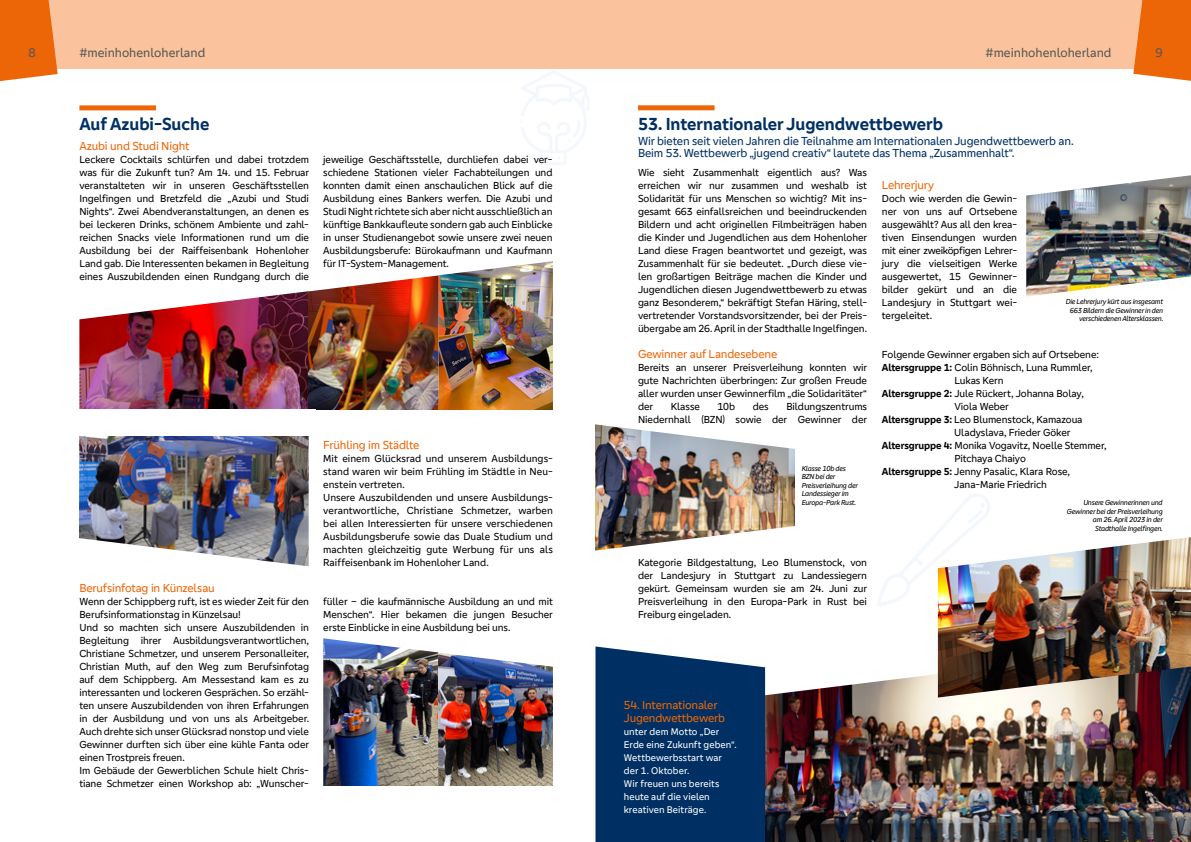
<style>
.page{position:relative;width:1191px;height:842px;background:#fff}
.page>*{position:absolute;margin:0;border:0;box-sizing:border-box;transform-origin:0 0}
.t1{font:700 18px "Genos GFG";color:#003063}
.t2{font:13px "Genos GFG";color:#575756}
.t3{font:12px/12px "Genos GFG";letter-spacing:-.01em;color:#003063}
.t4{font:12px/13px "Genos GFG";letter-spacing:-.015em;color:#ec6608}
.t5{font:10.5px/13px "Genos GFG";letter-spacing:-.01em;color:#000;text-align:justify}
.t6{font:10px/13px "Genos GFG";letter-spacing:.005em;color:#fff}
.t7{font:italic 7.5px/8.5px "Genos GFG";letter-spacing:-.03em;color:#000;text-align:right}
.s1{font-weight:700}
</style>
<div class="page">
<img style="left:79px;top:291px;width:229px;height:118px">
<img style="left:438px;top:261px;width:115px;height:149px">
<img style="left:308px;top:275px;width:130px;height:135px">
<img style="left:79px;top:436px;width:230px;height:130px">
<img style="left:323px;top:638px;width:115px;height:148px">
<img style="left:438px;top:653px;width:115px;height:133px">
<img style="left:765px;top:643px;width:426px;height:199px">
<img style="left:938px;top:537px;width:253px;height:160px">
<img style="left:1026px;top:175px;width:165px;height:122px">
<img style="left:595px;top:451px;width:199px;height:73px">
<svg style="left:595px;top:424px;width:200px;height:27px"></svg>
<img style="left:595px;top:524px;width:200px;height:50px">
<div style="left:0;top:0;width:1191px;height:68px;background:#fac39d"></div>
<svg style="left:1133px;top:0;width:58px;height:81px;background:#ed741e"></svg>
<svg style="left:0;top:0;width:58px;height:81px;background:#ed731e"></svg>
<svg style="left:521px;top:71px;width:68px;height:94px"></svg>
<svg style="left:877px;top:494px;width:116px;height:113px"></svg>
<div style="left:595px;top:646px;width:170px;height:196px;background:#003063"></div>
<div style="left:79px;top:105px;width:77px;height:5px;background:#ec6608"></div>
<div style="left:638px;top:105px;width:76px;height:5px;background:#ec6608"></div>
<p class="t2" style="left:28px;top:45px;width:9px">8</p>
<p class="t2" style="left:79px;top:45px;width:127px">#meinhohenloherland</p>
<p class="t2" style="left:985px;top:45px;width:127px">#meinhohenloherland</p>
<p class="t2" style="left:1155px;top:45px;width:9px">9</p>
<h1 class="t1" style="left:79px;top:114px;width:131px">Auf Azubi-Suche</h1>
<p class="t4" style="left:79px;top:139px;width:112px">Azubi und Studi Night</p>
<p class="t5" style="left:79px;top:153px;width:231px">Leckere Cocktails schlürfen und dabei trotzdem was für die Zukunft tun? Am 14. und 15. Februar veranstalteten wir in unseren Geschäftsstellen Ingelfingen und Bretzfeld die „Azubi und Studi Nights“. Zwei Abendveranstaltungen, an denen es bei leckeren Drinks, schönem Ambiente und zahl&shy;reichen Snacks viele Informationen rund um die Ausbildung bei der Raiffeisenbank Hohenloher Land gab. Die Interessenten bekamen in Begleitung eines Auszubildenden einen Rundgang durch die</p>
<p class="t5" style="left:323px;top:152px;width:231px">jeweilige Geschäftsstelle, durchliefen dabei ver&shy;schiedene Stationen vieler Fachabteilungen und konnten damit einen anschaulichen Blick auf die Ausbildung eines Bankers werfen. Die Azubi und Studi Night richtete sich aber nicht ausschließlich an künftige Bankkaufleute sondern gab auch Einblicke in unser Studienangebot sowie unsere zwei neuen Ausbildungsberufe: Bürokaufmann und Kaufmann für IT-System-Management.</p>
<p class="t4" style="left:323px;top:438px;width:98px">Frühling im Städlte</p>
<p class="t5" style="left:323px;top:452px;width:231px;text-align:left">Mit einem Glücksrad und unserem Ausbildungs&shy;stand waren wir beim Frühling im Städtle in Neu&shy;enstein vertreten.<br>Unsere Auszubildenden und unsere Ausbildungs&shy;verantwortliche, Christiane Schmetzer, warben bei allen Interessierten für unsere verschiedenen Ausbildungsberufe sowie das Duale Studium und machten gleichzeitig gute Werbung für uns als Raiffeisenbank im Hohenloher Land.</p>
<p class="t4" style="left:79px;top:581px;width:137px">Berufsinfotag in Künzelsau</p>
<p class="t5" style="left:79px;top:595px;width:231px;text-align:left">Wenn der Schippberg ruft, ist es wieder Zeit für den Berufsinformationstag in Künzelsau!<br>Und so machten sich unsere Auszubildenden in Begleitung ihrer Ausbildungsverantwortlichen, Christiane Schmetzer, und unserem Personalleiter, Christian Muth, auf den Weg zum Berufsinfotag auf dem Schippberg. Am Messestand kam es zu interessanten und lockeren Gesprächen. So erzähl&shy;ten unsere Auszubildenden von ihren Erfahrungen in der Ausbildung und von uns als Arbeitgeber.<br>Auch drehte sich unser Glücksrad nonstop und viele Gewinner durften sich über eine kühle Fanta oder einen Trostpreis freuen.<br>Im Gebäude der Gewerblichen Schule hielt Chris&shy;tiane Schmetzer einen Workshop ab: „Wunscher-</p>
<p class="t5" style="left:323px;top:594px;width:231px">füller – die kaufmännische Ausbildung an und mit Menschen“. Hier bekamen die jungen Besucher erste Einblicke in eine Ausbildung bei uns.</p>
<h1 class="t1" style="left:638px;top:114px;width:307px">53. Internationaler Jugendwettbewerb</h1>
<p class="t5" style="left:638px;top:166px;width:231px">Wie sieht Zusammenhalt eigentlich aus? Was erreichen wir nur zusammen und weshalb ist Solidarität für uns Menschen so wichtig? Mit ins&shy;gesamt 663 einfallsreichen und beeindruckenden Bildern und acht originellen Filmbeiträgen haben die Kinder und Jugendlichen aus dem Hohenloher Land diese Fragen beantwortet und gezeigt, was Zusammenhalt für sie bedeutet. „Durch diese vie&shy;len großartigen Beiträge machen die Kinder und Jugendlichen diesen Jugendwettbewerb zu etwas ganz Besonderem,“ bekräftigt Stefan Häring, stell&shy;vertretender Vorstandsvorsitzender, bei der Preis&shy;übergabe am 26. April in der Stadthalle Ingelfingen.</p>
<p class="t4" style="left:638px;top:347px;width:141px">Gewinner auf Landesebene</p>
<p class="t5" style="left:638px;top:361px;width:231px">Bereits an unserer Preisverleihung konnten wir gute Nachrichten überbringen: Zur großen Freude aller wurden unser Gewinnerfilm „die Solidaritäter“ der</p>
<p class="t3" style="left:638px;top:135px;width:437px">Wir bieten seit vielen Jahren die Teilnahme am Internationalen Jugendwettbewerb an.<br>Beim 53. Wettbewerb „jugend creativ“ lautete das Thema „Zusammenhalt“.</p>
<p class="t4" style="left:882px;top:178px;width:54px">Lehrerjury</p>
<p class="t5" style="left:882px;top:192px;width:137px">Doch wie werden die Gewin&shy;ner von uns auf Ortsebene ausgewählt? Aus all den krea&shy;tiven Einsendungen wurden mit einer zweiköpfigen Lehrer&shy;jury die vielseitigen Werke ausgewertet, 15 Gewinner&shy;bilder gekürt und an die Landesjury in Stuttgart wei&shy;tergeleitet.</p>
<p class="t5" style="left:882px;top:347px;width:219px">Folgende Gewinner ergaben sich auf Ortsebene:</p>
<p class="t5" style="left:882px;top:360px;width:212px"><span class="s1">Altersgruppe 1:</span> Colin Böhnisch, Luna Rummler,</p>
<p class="t5" style="left:954px;top:373px;width:51px">Lukas Kern</p>
<p class="t5" style="left:882px;top:386px;width:203px"><span class="s1">Altersgruppe 2:</span> Jule Rückert, Johanna Bolay,</p>
<p class="t5" style="left:954px;top:399px;width:56px">Viola Weber</p>
<p class="t5" style="left:882px;top:412px;width:202px"><span class="s1">Altersgruppe 3:</span> Leo Blumenstock, Kamazoua</p>
<p class="t5" style="left:954px;top:425px;width:118px">Uladyslava, Frieder Göker</p>
<p class="t5" style="left:882px;top:438px;width:226px"><span class="s1">Altersgruppe 4:</span> Monika Vogavitz, Noelle Stemmer,</p>
<p class="t5" style="left:954px;top:451px;width:73px">Pitchaya Chaiyo</p>
<p class="t5" style="left:882px;top:464px;width:190px"><span class="s1">Altersgruppe 5:</span> Jenny Pasalic, Klara Rose,</p>
<p class="t5" style="left:954px;top:477px;width:94px">Jana-Marie Friedrich</p>
<p class="t7" style="left:1065px;top:298px;width:99px">Die Lehrerjury kürt aus insgesamt<br>663 Bildern die Gewinner in den verschiedenen Altersklassen.</p>
<p class="t5" style="left:638px;top:400px;width:230px;text-align:right">Bildungszentrums<br>Niedernhall (BZN) sowie der Gewinner der</p>
<p class="t5" style="left:670px;top:400px;width:31px">Klasse</p>
<p class="t5" style="left:717px;top:400px;width:19px">10b</p>
<p class="t5" style="left:752px;top:400px;width:18px">des</p>
<p class="t7" style="left:801px;top:464px;width:58px;text-align:left">Klasse 10b des<br>BZN bei der<br>Preisverleihung der<br>Landessieger im<br>Europa-Park Rust.</p>
<p class="t7" style="left:1067px;top:498px;width:97px">Unsere Gewinnerinnen und<br>Gewinner bei der Preisverleihung am 26. April 2023 in der<br>Stadthalle Ingelfingen.</p>
<p class="t5" style="left:638px;top:556px;width:231px">Kategorie Bildgestaltung, Leo Blumenstock, von der Landesjury in Stuttgart zu Landessiegern gekürt. Gemeinsam wurden sie am 24. Juni zur Preisverleihung in den Europa-Park in Rust bei Freiburg eingeladen.</p>
<p class="t4" style="left:624px;top:698px;width:103px">54. Internationaler<br>Jugendwettbewerb</p>
<p class="t6" style="left:624px;top:725px;width:114px">unter dem Motto „Der<br>Erde eine Zukunft geben“.<br>Wettbewerbsstart war der 1. Oktober.<br>Wir freuen uns bereits heute auf die vielen kreativen Beiträge.</p>
</div>
